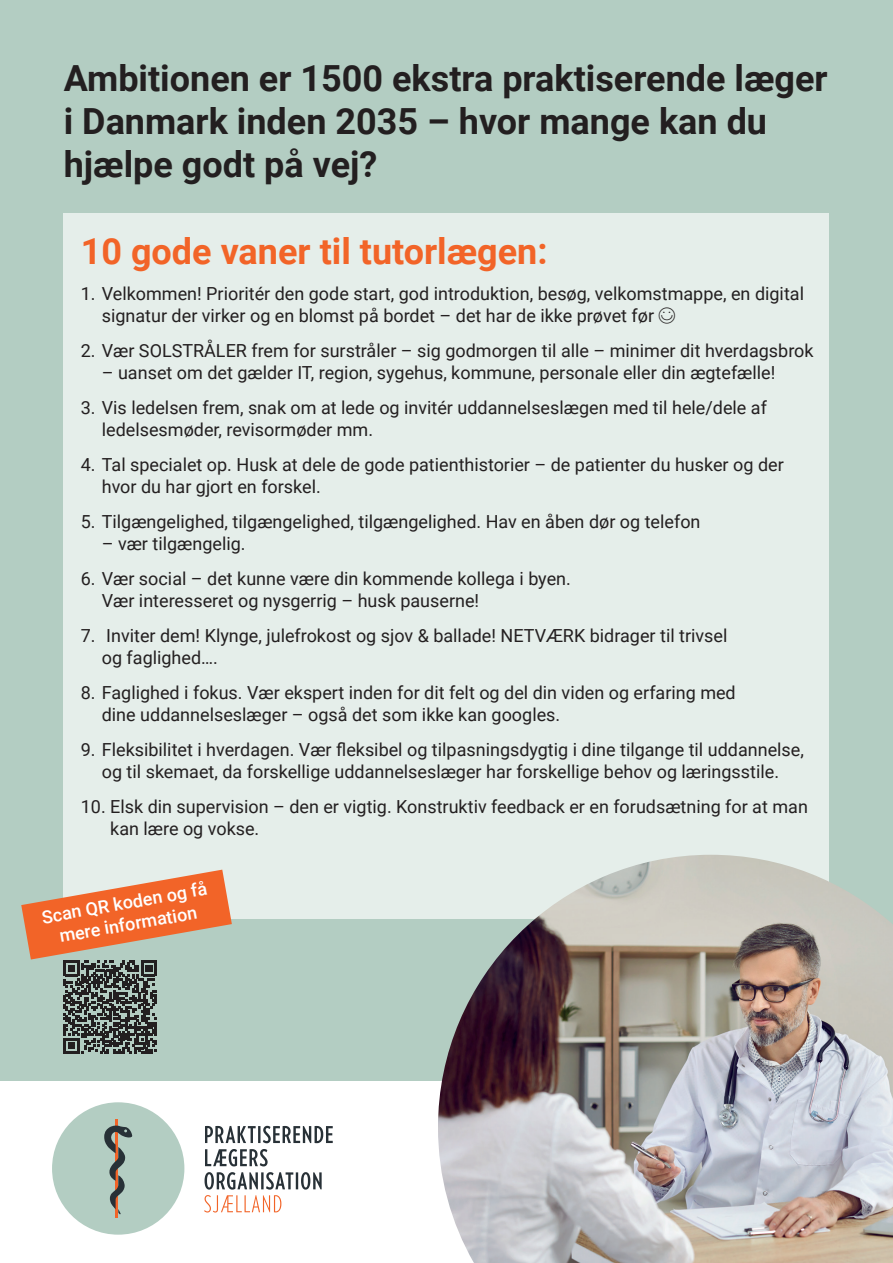
<style>
.page{position:relative;width:893px;height:1263px;background:#fff}
.page>*{position:absolute;margin:0;border:0;box-sizing:border-box;transform-origin:0 0}
.t1{font:700 36px/43.2px "Roboto";color:#231f20}
.t2{font:700 36px "Roboto";color:#f26428}
.t3{font:18px/22.5px "Roboto";color:#231f20}
.t4{font:500 18px/21.6px "Roboto";color:#fff;text-align:center}
.s1{font-family:"Smileyface Font 3";font-size:22.5px}
</style>
<div class="page">
<div style="left:0;top:0;width:893px;height:1081px;background:#b3cdc2"></div>
<svg style="left:205px;top:1172px;width:117px;height:17px"></svg>
<svg style="left:205px;top:1149px;width:63px;height:17px"></svg>
<svg style="left:205px;top:1126px;width:128px;height:17px"></svg>
<div style="left:52px;top:1102px;width:132px;height:133px;background:#b3cdc2;border-radius:50%"></div>
<hr style="left:116px;top:1119px;width:2px;height:99px;background:#f26428">
<svg style="left:104px;top:1125px;width:29px;height:90px"></svg>
<svg style="left:204px;top:1195px;width:77px;height:17px"></svg>
<div style="left:64px;top:213px;width:765px;height:705px;background:#e5eeea"></div>
<img style="left:438px;top:855px;width:455px;height:408px">
<svg style="left:21px;top:870px;width:211px;height:184px"></svg>
<h1 class="t1" style="left:64px;top:55px;width:765px">Ambitionen er 1500 ekstra praktiserende læger i Danmark inden 2035 – hvor mange kan du hjælpe godt på vej?</h1>
<h1 class="t2" style="left:81px;top:226px;width:468px">10 gode vaner til tutorlægen:</h1>
<p class="t3" style="left:102px;top:281px;width:704px;text-indent:-21px">1. Velkommen! Prioritér den gode start, god introduktion, besøg, velkomstmappe, en digital signatur der virker og en blomst på bordet – det har de ikke prøvet før <span class="s1">A</span></p>
<p class="t3" style="left:81px;top:338px;width:734px">2. Vær SOLSTRÅLER frem for surstråler – sig godmorgen til alle – minimer dit hverdagsbrok</p>
<p class="t3" style="left:102px;top:361px;width:675px">– uanset om det gælder IT, region, sygehus, kommune, personale eller din ægtefælle!</p>
<p class="t3" style="left:102px;top:395px;width:667px;text-indent:-21px">3. Vis ledelsen frem, snak om at lede og invitér uddannelseslægen med til hele/dele af ledelsesmøder, revisormøder mm.</p>
<p class="t3" style="left:102px;top:452px;width:683px;text-indent:-21px">4. Tal specialet op. Husk at dele de gode patienthistorier – de patienter du husker og der hvor du har gjort en forskel.</p>
<p class="t3" style="left:81px;top:510px;width:621px">5. Tilgængelighed, tilgængelighed, tilgængelighed. Hav en åben dør og telefon</p>
<p class="t3" style="left:102px;top:532px;width:145px">– vær tilgængelig.</p>
<p class="t3" style="left:102px;top:567px;width:471px;text-indent:-21px">6. Vær social – det kunne være din kommende kollega i byen.<br>Vær interesseret og nysgerrig – husk pauserne!</p>
<p class="t3" style="left:102px;top:624px;width:627px;text-indent:-21px">7. Inviter dem! Klynge, julefrokost og sjov &amp; ballade! NETVÆRK bidrager til trivsel og faglighed….</p>
<p class="t3" style="left:102px;top:681px;width:635px;text-indent:-21px">8. Faglighed i fokus. Vær ekspert inden for dit felt og del din viden og erfaring med dine uddannelseslæger – også det som ikke kan googles.</p>
<p class="t3" style="left:81px;top:738px;width:725px;text-align:center">9. Fleksibilitet i hverdagen. Vær fleksibel og tilpasningsdygtig i dine tilgange til uddannelse, og til skemaet, da forskellige uddannelseslæger har forskellige behov og læringsstile.</p>
<p class="t3" style="left:110px;top:795px;width:699px;text-indent:-29px">10. Elsk din supervision – den er vigtig. Konstruktiv feedback er en forudsætning for at man kan lære og vokse.</p>
<p class="t4" style="left:40px;top:906px;width:169px;rotate:-10deg">Scan QR koden og få mere information</p>
</div>
